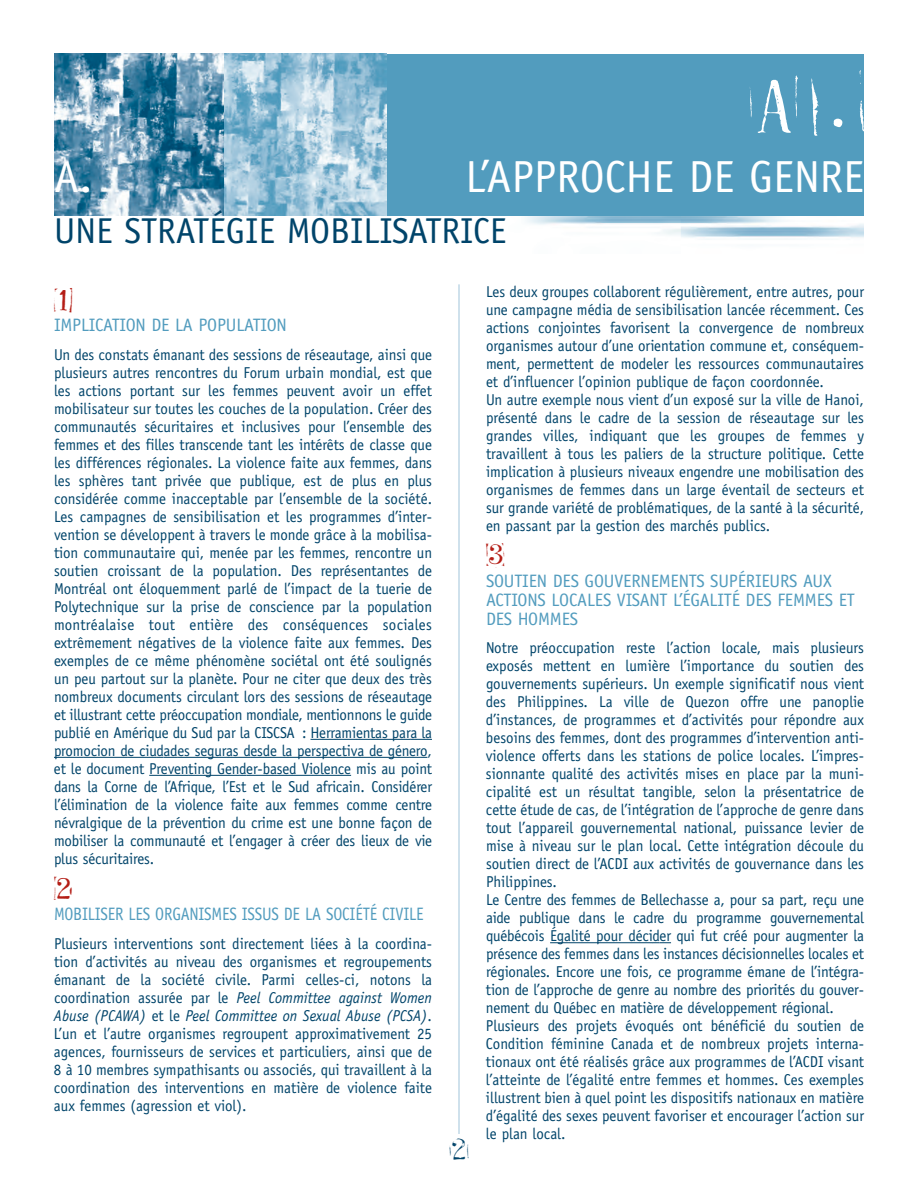
<style>
.page{position:relative;width:918px;height:1188px;background:#fff}
.page>*{position:absolute;margin:0;border:0;box-sizing:border-box;transform-origin:0 0}
.t1{font:72px "Ticket Capitals Repressed";color:#fff}
.t2{font:45px "Officina Sans";color:#fff}
.t3{font:36px "Officina Sans";color:#00446a}
.t4{font:27px "Ticket Capitals Impressed";color:#b41d15}
.t5{font:27px "Ticket Capitals Repressed";color:#00446a}
.t6{font:18px/18.8px "Officina Sans";letter-spacing:-.01em;color:#529cbe}
.t7{font:18px "Officina Sans";letter-spacing:-.01em;color:#529cbe;scale:.9 1}
.t8{font:15.75px/18px "Officina Sans";color:#00446a;text-align:justify;scale:.95 1}
.s1{font-style:italic}
</style>
<div class="page">
<img style="left:54px;top:54px;width:171px;height:162px">
<svg style="left:311px;top:739px;width:59px;height:1px"></svg>
<hr style="left:370px;top:739px;width:41px;height:1px;background:#00446a">
<svg style="left:410px;top:739px;width:22px;height:1px"></svg>
<svg style="left:54px;top:757px;width:123px;height:1px"></svg>
<hr style="left:177px;top:757px;width:49px;height:1px;background:#00446a">
<svg style="left:226px;top:757px;width:44px;height:1px"></svg>
<hr style="left:270px;top:757px;width:106px;height:1px;background:#00446a">
<hr style="left:376px;top:757px;width:33px;height:1px;background:#00446a">
<svg style="left:409px;top:757px;width:18px;height:1px"></svg>
<svg style="left:149px;top:775px;width:56px;height:1px"></svg>
<hr style="left:205px;top:775px;width:34px;height:1px;background:#00446a">
<hr style="left:246px;top:775px;width:67px;height:1px;background:#00446a">
<svg style="left:313px;top:775px;width:38px;height:1px"></svg>
<hr style="left:550px;top:942px;width:103px;height:1px;background:#00446a">
<svg style="left:653px;top:942px;width:18px;height:1px"></svg>
<hr style="left:459px;top:284px;width:1px;height:850px;background:#a1c5db">
<div style="left:225px;top:54px;width:639px;height:162px;background:#529cbe"></div>
<img style="left:225px;top:54px;width:162px;height:162px">
<h1 class="t1" style="left:745px;top:71px;width:121px">A.</h1>
<h2 class="t2" style="left:54px;top:160px;width:40px">A.</h2>
<h2 class="t2" style="left:465px;top:160px;width:400px">L’APPROCHE DE GENRE</h2>
<h3 class="t3" style="left:54px;top:217px;width:454px">UNE STRATÉGIE MOBILISATRICE</h3>
<h3 class="t4" style="left:54px;top:287px;width:20px">1</h3>
<p class="t6" style="left:54px;top:317px;width:234px">IMPLICATION DE LA POPULATION</p>
<p class="t8" style="left:54px;top:347px;width:400px">Un des constats émanant des sessions de réseautage, ainsi que plusieurs autres rencontres du Forum urbain mondial, est que les actions portant sur les femmes peuvent avoir un effet mobilisateur sur toutes les couches de la population. Créer des communautés sécuritaires et inclusives pour l’ensemble des femmes et des filles transcende tant les intérêts de classe que les différences régionales. La violence faite aux femmes, dans les sphères tant privée que publique, est de plus en plus considérée comme inacceptable par l’ensemble de la société.<br>Les campagnes de sensibilisation et les programmes d’inter&shy;vention se développent à travers le monde grâce à la mobilisa&shy;tion communautaire qui, menée par les femmes, rencontre un soutien croissant de la population. Des représentantes de Montréal ont éloquemment parlé de l’impact de la tuerie de Polytechnique sur la prise de conscience par la population montréalaise tout entière des conséquences sociales extrêmement négatives de la violence faite aux femmes. Des exemples de ce même phénomène sociétal ont été soulignés un peu partout sur la planète. Pour ne citer que deux des très nombreux documents circulant lors des sessions de réseautage et illustrant cette préoccupation mondiale, mentionnons le guide publié en Amérique du Sud par la CISCSA : Herramientas para la promocion de ciudades seguras desde la perspectiva de género, et le document Preventing Gender-based Violence mis au point dans la Corne de l’Afrique, l’Est et le Sud africain. Considérer l’élimination de la violence faite aux femmes comme centre névralgique de la prévention du crime est une bonne façon de mobiliser la communauté et l’engager à créer des lieux de vie plus sécuritaires.</p>
<h3 class="t4" style="left:54px;top:876px;width:19px">2</h3>
<p class="t7" style="left:54px;top:907px;width:412px">MOBILISER LES ORGANISMES ISSUS DE LA SOCIÉTÉ CIVILE</p>
<p class="t8" style="left:54px;top:935px;width:400px">Plusieurs interventions sont directement liées à la coordina&shy;tion d’activités au niveau des organismes et regroupements émanant de la société civile. Parmi celles-ci, notons la coordination assurée par le <span class="s1">Peel Committee against Women Abuse (PCAWA)</span> et le <span class="s1">Peel Committee on Sexual Abuse (PCSA)</span>.<br>L’un et l’autre organismes regroupent approximativement 25 agences, fournisseurs de services et particuliers, ainsi que de 8 à 10 membres sympathisants ou associés, qui travaillent à la coordination des interventions en matière de violence faite aux femmes (agression et viol).</p>
<h3 class="t5" style="left:449px;top:1136px;width:21px">2</h3>
<p class="t8" style="left:486px;top:284px;width:400px;text-align:left">Les deux groupes collaborent régulièrement, entre autres, pour une campagne média de sensibilisation lancée récemment. Ces actions conjointes favorisent la convergence de nombreux organismes autour d’une orientation commune et, conséquem&shy;ment, permettent de modeler les ressources communautaires et d’influencer l’opinion publique de façon coordonnée.<br>Un autre exemple nous vient d’un exposé sur la ville de Hanoi, présenté dans le cadre de la session de réseautage sur les grandes villes, indiquant que les groupes de femmes y travaillent à tous les paliers de la structure politique. Cette implication à plusieurs niveaux engendre une mobilisation des organismes de femmes dans un large éventail de secteurs et sur grande variété de problématiques, de la santé à la sécurité, en passant par la gestion des marchés publics.</p>
<h3 class="t4" style="left:486px;top:543px;width:20px">3</h3>
<p class="t6" style="left:486px;top:573px;width:370px">SOUTIEN DES GOUVERNEMENTS SUPÉRIEURS AUX<br>ACTIONS LOCALES VISANT L’ÉGALITÉ DES FEMMES ET<br>DES HOMMES</p>
<p class="t8" style="left:486px;top:640px;width:400px;text-align:left">Notre préoccupation reste l’action locale, mais plusieurs exposés mettent en lumière l’importance du soutien des gouvernements supérieurs. Un exemple significatif nous vient des Philippines. La ville de Quezon offre une panoplie d’instances, de programmes et d’activités pour répondre aux besoins des femmes, dont des programmes d’intervention anti&shy;violence offerts dans les stations de police locales. L’impres&shy;sionnante qualité des activités mises en place par la muni&shy;cipalité est un résultat tangible, selon la présentatrice de cette étude de cas, de l’intégration de l’approche de genre dans tout l’appareil gouvernemental national, puissance levier de mise à niveau sur le plan local. Cette intégration découle du soutien direct de l’ACDI aux activités de gouvernance dans les Philippines.<br>Le Centre des femmes de Bellechasse a, pour sa part, reçu une aide publique dans le cadre du programme gouvernemental québécois Égalité pour décider qui fut créé pour augmenter la présence des femmes dans les instances décisionnelles locales et régionales. Encore une fois, ce programme émane de l’intégra&shy;tion de l’approche de genre au nombre des priorités du gouver&shy;nement du Québec en matière de développement régional.<br>Plusieurs des projets évoqués ont bénéficié du soutien de Condition féminine Canada et de nombreux projets interna&shy;tionaux ont été réalisés grâce aux programmes de l’ACDI visant l’atteinte de l’égalité entre femmes et hommes. Ces exemples illustrent bien à quel point les dispositifs nationaux en matière d’égalité des sexes peuvent favoriser et encourager l’action sur le plan local.</p>
</div>
